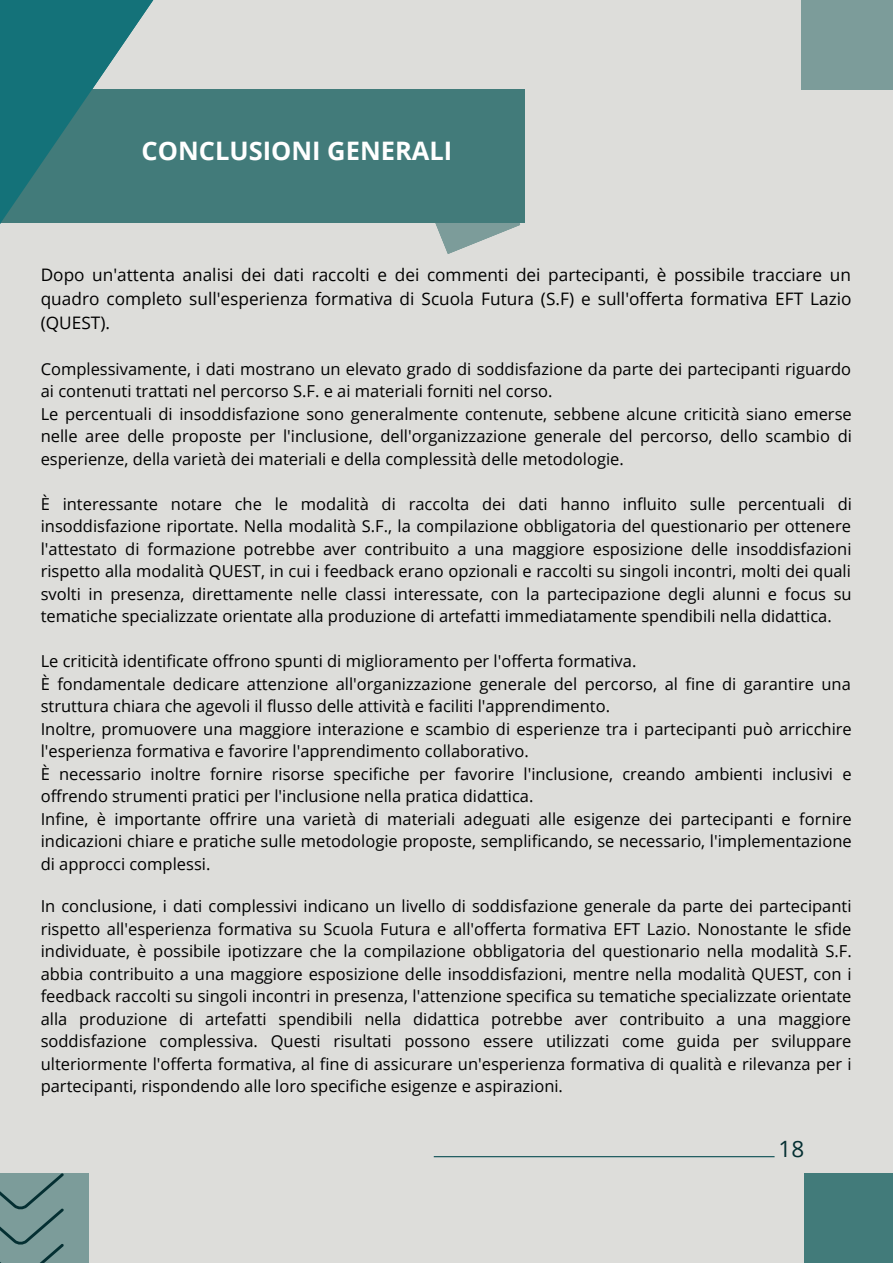
<style>
.page{position:relative;width:893px;height:1264px;background:#fff}
.page>*{position:absolute;margin:0;border:0;box-sizing:border-box;transform-origin:0 0}
.t1{font:700 25.5px "Open Sans";color:#fff}
.t2{font:22.5px "Open Sans";color:#042f32}
.t3{font:17.25px/23.5px "Open Sans";color:#000;text-align:justify}
.t4{font:16.5px/22.5px "Open Sans";color:#000}
</style>
<div class="page">
<div style="left:0;top:0;width:892px;height:1262px;background:#ddddda"></div>
<div style="left:0;top:1173px;width:89px;height:89px;background:#7c9c9a"></div>
<div style="left:804px;top:1173px;width:88px;height:89px;background:#427b7a"></div>
<hr style="left:434px;top:1156px;width:340px;height:1px;background:#0a4e53">
<svg style="left:0;top:1173px;width:64px;height:89px"></svg>
<div style="left:801px;top:0;width:91px;height:90px;background:#7c9c9a"></div>
<svg style="left:435px;top:223px;width:85px;height:31px"></svg>
<div style="left:0;top:89px;width:524px;height:134px;background:#427b7a"></div>
<svg style="left:0;top:0;width:154px;height:224px"></svg>
<p class="t1" style="left:142px;top:132px;width:312px">CONCLUSIONI GENERALI</p>
<p class="t3" style="left:41px;top:263px;width:812px">Dopo un'attenta analisi dei dati raccolti e dei commenti dei partecipanti, è possibile tracciare un quadro completo sull'esperienza formativa di Scuola Futura (S.F) e sull'offerta formativa EFT Lazio (QUEST).</p>
<p class="t4" style="left:41px;top:357px;width:811px">Complessivamente, i dati mostrano un elevato grado di soddisfazione da parte dei partecipanti riguardo ai contenuti trattati nel percorso S.F. e ai materiali forniti nel corso.</p>
<p class="t4" style="left:41px;top:402px;width:812px;text-align:justify">Le percentuali di insoddisfazione sono generalmente contenute, sebbene alcune criticità siano emerse nelle aree delle proposte per l'inclusione, dell'organizzazione generale del percorso, dello scambio di esperienze, della varietà dei materiali e della complessità delle metodologie.</p>
<p class="t4" style="left:41px;top:492px;width:812px;text-align:justify">È interessante notare che le modalità di raccolta dei dati hanno influito sulle percentuali di insoddisfazione riportate. Nella modalità S.F., la compilazione obbligatoria del questionario per ottenere l'attestato di formazione potrebbe aver contribuito a una maggiore esposizione delle insoddisfazioni rispetto alla modalità QUEST, in cui i feedback erano opzionali e raccolti su singoli incontri, molti dei quali svolti in presenza, direttamente nelle classi interessate, con la partecipazione degli alunni e focus su tematiche specializzate orientate alla produzione di artefatti immediatamente spendibili nella didattica.</p>
<p class="t4" style="left:41px;top:649px;width:597px">Le criticità identificate offrono spunti di miglioramento per l'offerta formativa.</p>
<p class="t4" style="left:41px;top:672px;width:811px">È fondamentale dedicare attenzione all'organizzazione generale del percorso, al fine di garantire una struttura chiara che agevoli il flusso delle attività e faciliti l'apprendimento.</p>
<p class="t4" style="left:41px;top:717px;width:812px">Inoltre, promuovere una maggiore interazione e scambio di esperienze tra i partecipanti può arricchire l'esperienza formativa e favorire l'apprendimento collaborativo.</p>
<p class="t4" style="left:41px;top:762px;width:812px">È necessario inoltre fornire risorse specifiche per favorire l'inclusione, creando ambienti inclusivi e offrendo strumenti pratici per l'inclusione nella pratica didattica.</p>
<p class="t4" style="left:41px;top:807px;width:812px;text-align:justify">Infine, è importante offrire una varietà di materiali adeguati alle esigenze dei partecipanti e fornire indicazioni chiare e pratiche sulle metodologie proposte, semplificando, se necessario, l'implementazione di approcci complessi.</p>
<p class="t4" style="left:41px;top:894px;width:812px;text-align:justify">In conclusione, i dati complessivi indicano un livello di soddisfazione generale da parte dei partecipanti rispetto all'esperienza formativa su Scuola Futura e all'offerta formativa EFT Lazio. Nonostante le sfide individuate, è possibile ipotizzare che la compilazione obbligatoria del questionario nella modalità S.F. abbia contribuito a una maggiore esposizione delle insoddisfazioni, mentre nella modalità QUEST, con i feedback raccolti su singoli incontri in presenza, l'attenzione specifica su tematiche specializzate orientate alla produzione di artefatti spendibili nella didattica potrebbe aver contribuito a una maggiore soddisfazione complessiva. Questi risultati possono essere utilizzati come guida per sviluppare ulteriormente l'offerta formativa, al fine di assicurare un'esperienza formativa di qualità e rilevanza per i partecipanti, rispondendo alle loro specifiche esigenze e aspirazioni.</p>
<p class="t2" style="left:778px;top:1132px;width:27px">18</p>
</div>
